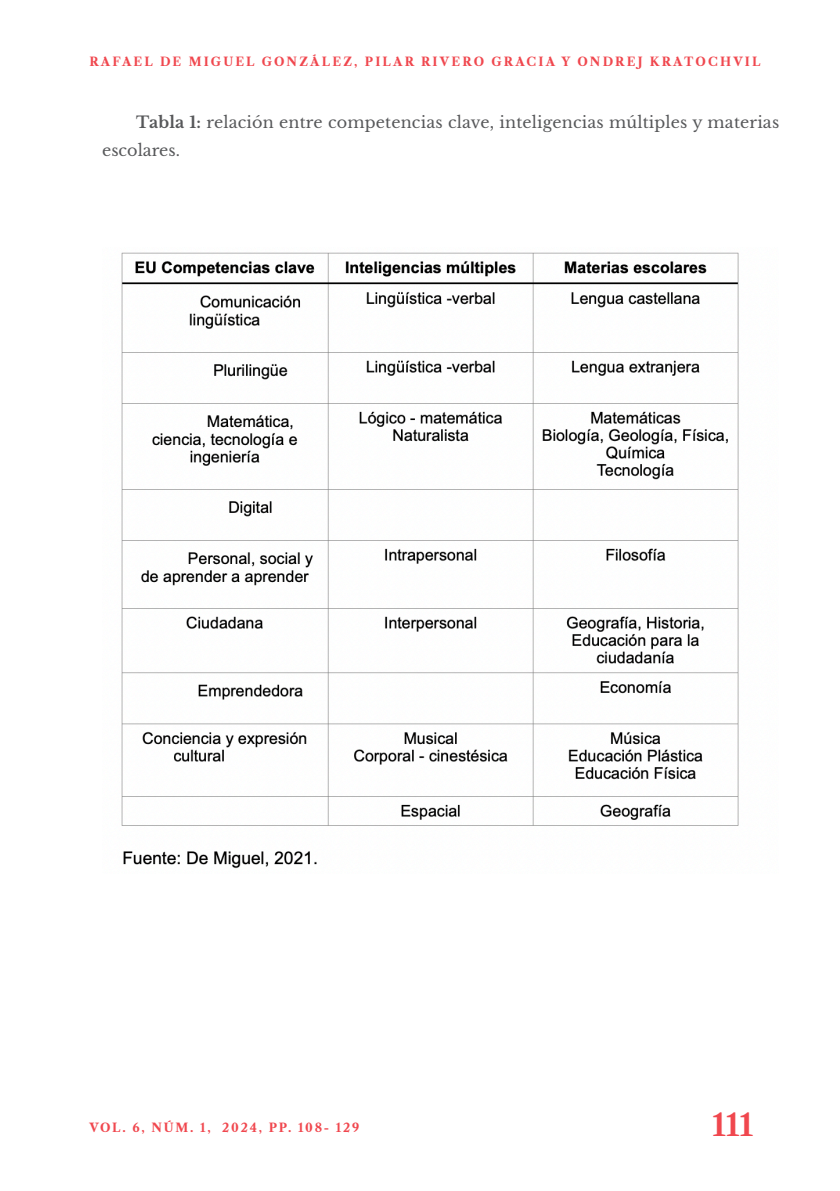
<style>
.page{position:relative;width:840px;height:1191px;background:#fff}
.page>*{position:absolute;margin:0;border:0;box-sizing:border-box;transform-origin:0 0}
.t1{font:700 30px "Libre Caslon Text";color:#f0474e}
.t2{font:16px/28px "Libre Baskerville";letter-spacing:.01em;color:#57585a}
.t3{font:700 12px "Libre Caslon Text";letter-spacing:.18em;color:#f0474e}
.t4{font:700 12px "Libre Caslon Text";letter-spacing:.15em;color:#f0474e}
.s1{font-weight:700}
</style>
<div class="page">
<img style="left:121px;top:252px;width:618px;height:617px">
<p class="t3" style="left:89px;top:54px;width:672px">RAFAEL DE MIGUEL GONZÁLEZ, PILAR RIVERO GRACIA Y ONDREJ KRATOCHVIL</p>
<p class="t2" style="left:102px;top:108px;width:678px;text-indent:34px"><span class="s1">Tabla 1:</span> relación entre competencias clave, inteligencias múltiples y materias escolares.</p>
<p class="t4" style="left:89px;top:1120px;width:271px">VOL. 6, NÚM. 1, 2024, PP. 108- 129</p>
<h1 class="t1" style="left:711px;top:1107px;width:42px">111</h1>
</div>
